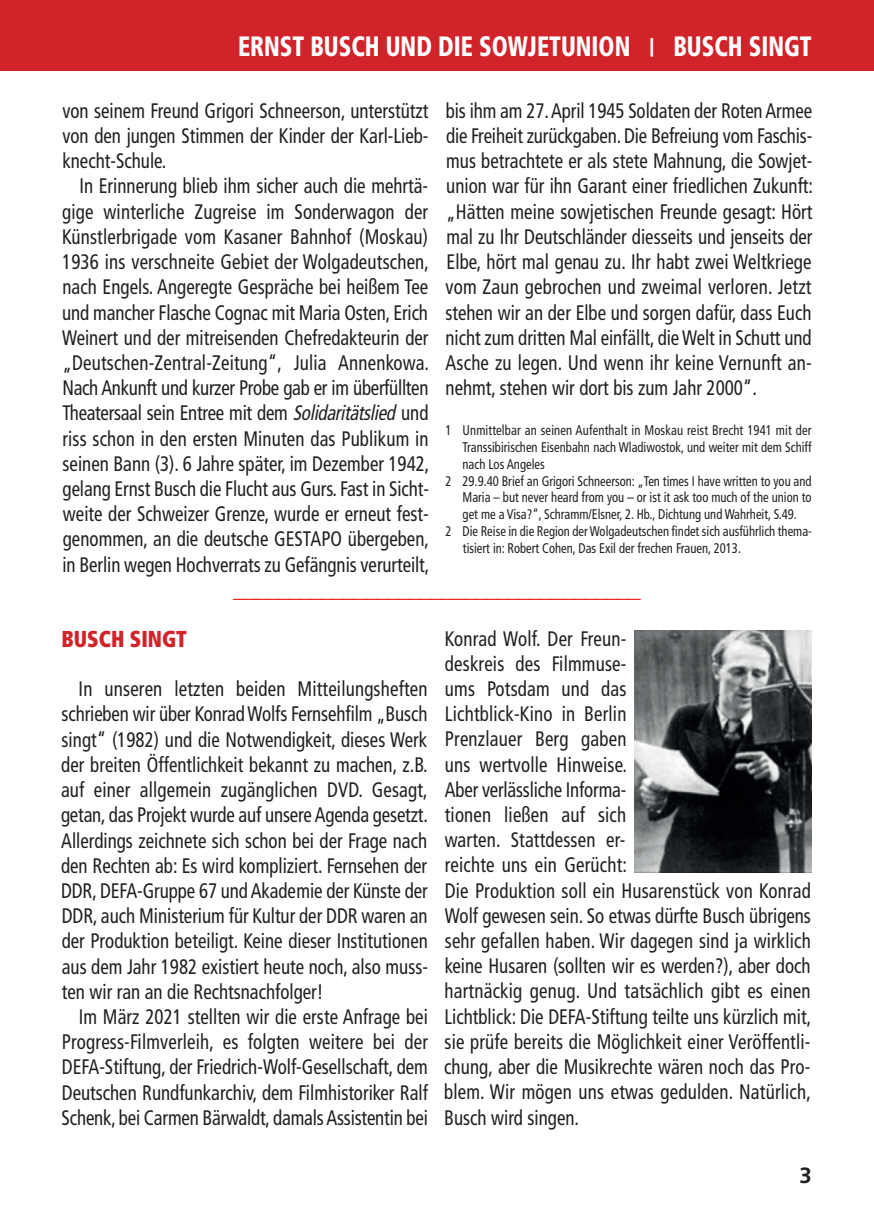
<style>
.page{position:relative;width:874px;height:1225px;background:#fff}
.page>*{position:absolute;margin:0;border:0;box-sizing:border-box;transform-origin:0 0}
.t1{font:900 condensed 28px "Frutiger";color:#fff;scale:.84 1}
.t2{font:700 24px "Helvetica";color:#ee2a23}
.t3{font:900 condensed 23px "Frutiger";color:#d1232a;scale:.9 1}
.t4{font:700 22px "Frutiger";color:#231f20}
.t5{font:condensed 21px/25.2px "Frutiger LT Com";letter-spacing:.005em;color:#231f20;text-align:justify;scale:.9 1}
.t6{font:condensed 14px "Frutiger LT Com";color:#231f20;scale:.9 1}
.s1{font-family:"Frutiger LT Com";font-weight:700;font-size:18.4px}
.s2{font-style:italic}
</style>
<div class="page">
<div style="left:0;top:0;width:873px;height:71px;background:#d1232a"></div>
<img style="left:634px;top:631px;width:177px;height:241px">
<h1 class="t1" style="left:238px;top:35px;width:684px">ERNST BUSCH UND DIE SOWJETUNION <span class="s1">|</span> BUSCH SINGT</h1>
<p class="t5" style="left:62px;top:98px;width:408px">von seinem Freund Grigori Schneerson, unterstützt von den jungen Stimmen der Kinder der Karl-Lieb&shy;knecht-Schule.</p>
<p class="t5" style="left:62px;top:174px;width:409px;text-indent:17px">In Erinnerung blieb ihm sicher auch die mehrtä&shy;gige winterliche Zugreise im Sonderwagon der Künstlerbrigade vom Kasaner Bahnhof (Moskau)<br>1936 ins verschneite Gebiet der Wolgadeutschen, nach Engels. Angeregte Gespräche bei heißem Tee und mancher Flasche Cognac mit Maria Osten, Erich Weinert und der mitreisenden Chefredakteurin der „Deutschen-Zentral-Zeitung“, Julia Annenkowa.<br>Nach Ankunft und kurzer Probe gab er im überfüllten Theatersaal sein Entree mit dem <span class="s2">Solidaritätslied</span>und riss schon in den ersten Minuten das Publikum in seinen Bann (3). 6 Jahre später, im Dezember 1942, gelang Ernst Busch die Flucht aus Gurs. Fast in Sicht&shy;weite der Schweizer Grenze, wurde er erneut fest&shy;genommen, an die deutsche GESTAPO übergeben, in Berlin wegen Hochverrats zu Gefängnis verurteilt,</p>
<p class="t5" style="left:445px;top:98px;width:410px">bis ihm am 27. April 1945 Soldaten der Roten Armee die Freiheit zurückgaben. Die Befreiung vom Faschis&shy;mus betrachtete er als stete Mahnung, die Sowjet&shy;union war für ihn Garant einer friedlichen Zukunft: „Hätten meine sowjetischen Freunde gesagt: Hört mal zu Ihr Deutschländer diesseits und jenseits der Elbe, hört mal genau zu. Ihr habt zwei Weltkriege vom Zaun gebrochen und zweimal verloren. Jetzt stehen wir an der Elbe und sorgen dafür, dass Euch nicht zum dritten Mal einfällt, die Welt in Schutt und Asche zu legen. Und wenn ihr keine Vernunft an&shy;nehmt, stehen wir dort bis zum Jahr 2000“.</p>
<p class="t6" style="left:445px;top:422px;width:408px">1 Unmittelbar an seinen Aufenthalt in Moskau reist Brecht 1941 mit der</p>
<p class="t6" style="left:462px;top:439px;width:389px">Transsibirischen Eisenbahn nach Wladiwostok, und weiter mit dem Schiff</p>
<p class="t6" style="left:462px;top:456px;width:93px">nach Los Angeles</p>
<p class="t6" style="left:445px;top:472px;width:408px">2 29.9.40 Brief an Grigori Schneerson: „Ten times I have written to you and</p>
<p class="t6" style="left:462px;top:489px;width:389px">Maria – but never heard from you – or ist it ask too much of the union to</p>
<p class="t6" style="left:462px;top:506px;width:372px">get me a Visa?“, Schramm/Elsner, 2. Hb., Dichtung und Wahrheit, S.49.</p>
<p class="t6" style="left:445px;top:523px;width:408px">2 Die Reise in die Region der Wolgadeutschen findet sich ausführlich thema-</p>
<p class="t6" style="left:462px;top:540px;width:310px">tisiert in: Robert Cohen, Das Exil der frechen Frauen, 2013.</p>
<p class="t2" style="left:233px;top:574px;width:409px">_____________________________________</p>
<p class="t3" style="left:62px;top:630px;width:141px">BUSCH SINGT</p>
<p class="t5" style="left:61px;top:676px;width:409px;text-indent:18px">In unseren letzten beiden Mitteilungsheften schrieben wir über Konrad Wolfs Fernsehfilm „Busch singt“ (1982) und die Notwendigkeit, dieses Werk der breiten Öffentlichkeit bekannt zu machen, z.B. auf einer allgemein zugänglichen DVD. Gesagt, getan, das Projekt wurde auf unsere Agenda gesetzt.<br>Allerdings zeichnete sich schon bei der Frage nach den Rechten ab: Es wird kompliziert. Fernsehen der DDR, DEFA-Gruppe 67 und Akademie der Künste der DDR, auch Ministerium für Kultur der DDR waren an der Produktion beteiligt. Keine dieser Institutionen aus dem Jahr 1982 existiert heute noch, also muss&shy;ten wir ran an die Rechtsnachfolger!</p>
<p class="t5" style="left:62px;top:1004px;width:408px;text-indent:17px">Im März 2021 stellten wir die erste Anfrage bei Progress-Filmverleih, es folgten weitere bei der DEFA-Stiftung, der Friedrich-Wolf-Gesellschaft, dem Deutschen Rundfunkarchiv, dem Filmhistoriker Ralf Schenk, bei Carmen Bärwaldt, damals Assistentin bei</p>
<p class="t5" style="left:444px;top:626px;width:409px;text-align:left">Konrad Wolf. Der Freun-<br>deskreis des Filmmuse-<br>ums Potsdam und das<br>Lichtblick-Kino in Berlin<br>Prenzlauer Berg gaben<br>uns wertvolle Hinweise.<br>Aber verlässliche Informa-<br>tionen ließen auf sich<br>warten. Stattdessen er-<br>reichte uns ein Gerücht:<br>Die Produktion soll ein Husarenstück von Konrad Wolf gewesen sein. So etwas dürfte Busch übrigens sehr gefallen haben. Wir dagegen sind ja wirklich keine Husaren (sollten wir es werden?), aber doch hartnäckig genug. Und tatsächlich gibt es einen Lichtblick: Die DEFA-Stiftung teilte uns kürzlich mit, sie prüfe bereits die Möglichkeit einer Veröffentli&shy;chung, aber die Musikrechte wären noch das Pro&shy;blem. Wir mögen uns etwas gedulden. Natürlich, Busch wird singen.</p>
<p class="t4" style="left:798px;top:1166px;width:14px">3</p>
</div>
